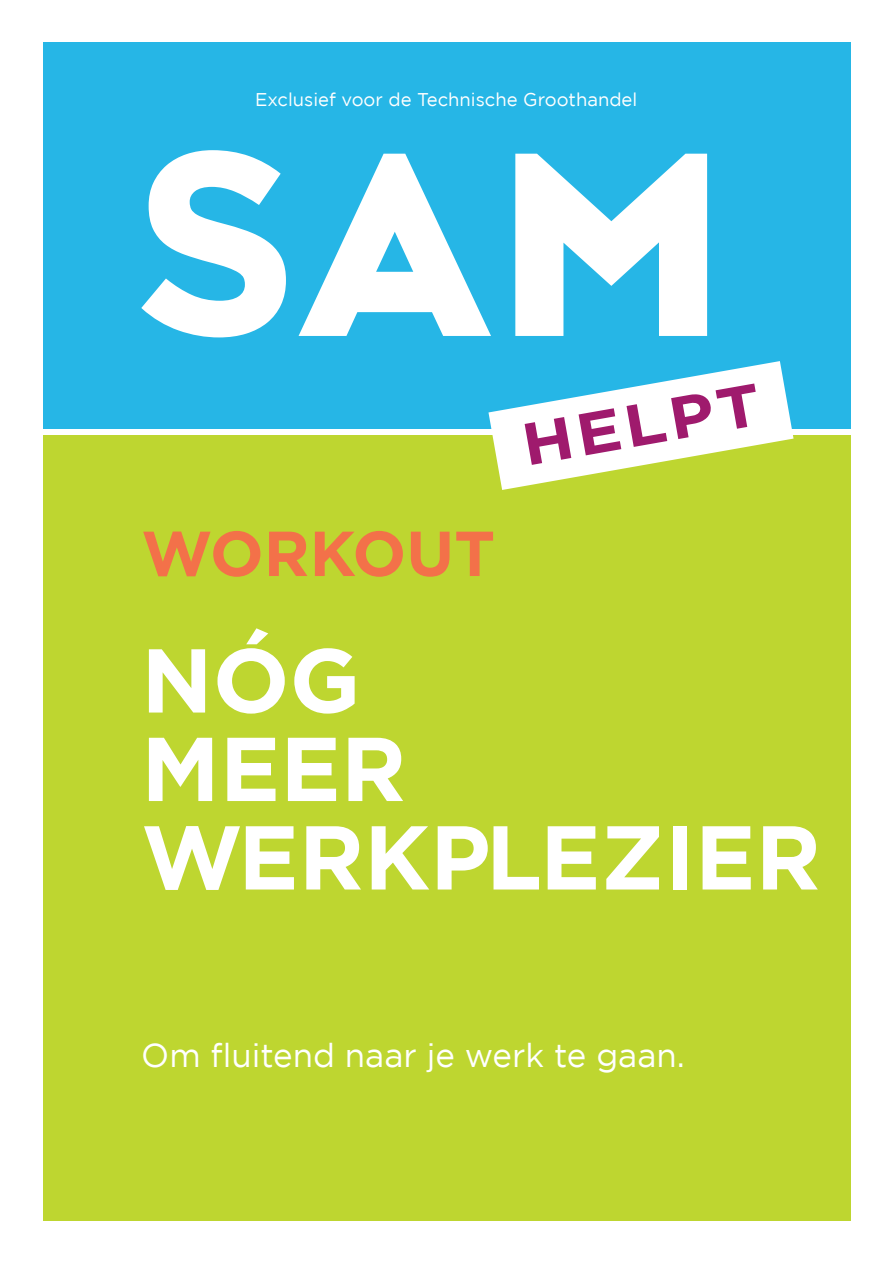
<style>
.page{position:relative;width:893px;height:1263px;background:#fff}
.page>*{position:absolute;margin:0;border:0;box-sizing:border-box;transform-origin:0 0}
.t1{font:700 90.3px/88.5px "Gotham";color:#fff}
.t2{font:700 63.3px "Gotham";color:#f37149}
.t3{font:700 59.25px "Gotham";color:#9f1a6d;scale:1.14 1}
.t4{font:33px "Gotham";color:#fff}
.t5{font:18.45px "Gotham";color:#fff}
</style>
<div class="page">
<div style="left:43px;top:435px;width:807px;height:785px;background:#bed630"></div>
<div style="left:43px;top:43px;width:807px;height:386px;background:#26b6e6"></div>
<svg style="left:488px;top:361px;width:305px;height:129px"></svg>
<svg style="left:299px;top:154px;width:192px;height:182px"></svg>
<svg style="left:141px;top:150px;width:145px;height:187px"></svg>
<svg style="left:515px;top:154px;width:192px;height:182px"></svg>
<p class="t5" style="left:255px;top:89px;width:384px">Exclusief voor de Technische Groothandel</p>
<h2 class="t2" style="left:141px;top:517px;width:355px">WORKOUT</h2>
<h3 class="t3" style="left:517px;top:411px;width:213px;rotate:-10deg">HELPT</h3>
<h1 class="t1" style="left:141px;top:634px;width:681px">NÓG<br>MEER<br>WERKPLEZIER</h1>
<h3 class="t4" style="left:141px;top:1037px;width:545px">Om fluitend naar je werk te gaan.</h3>
</div>
